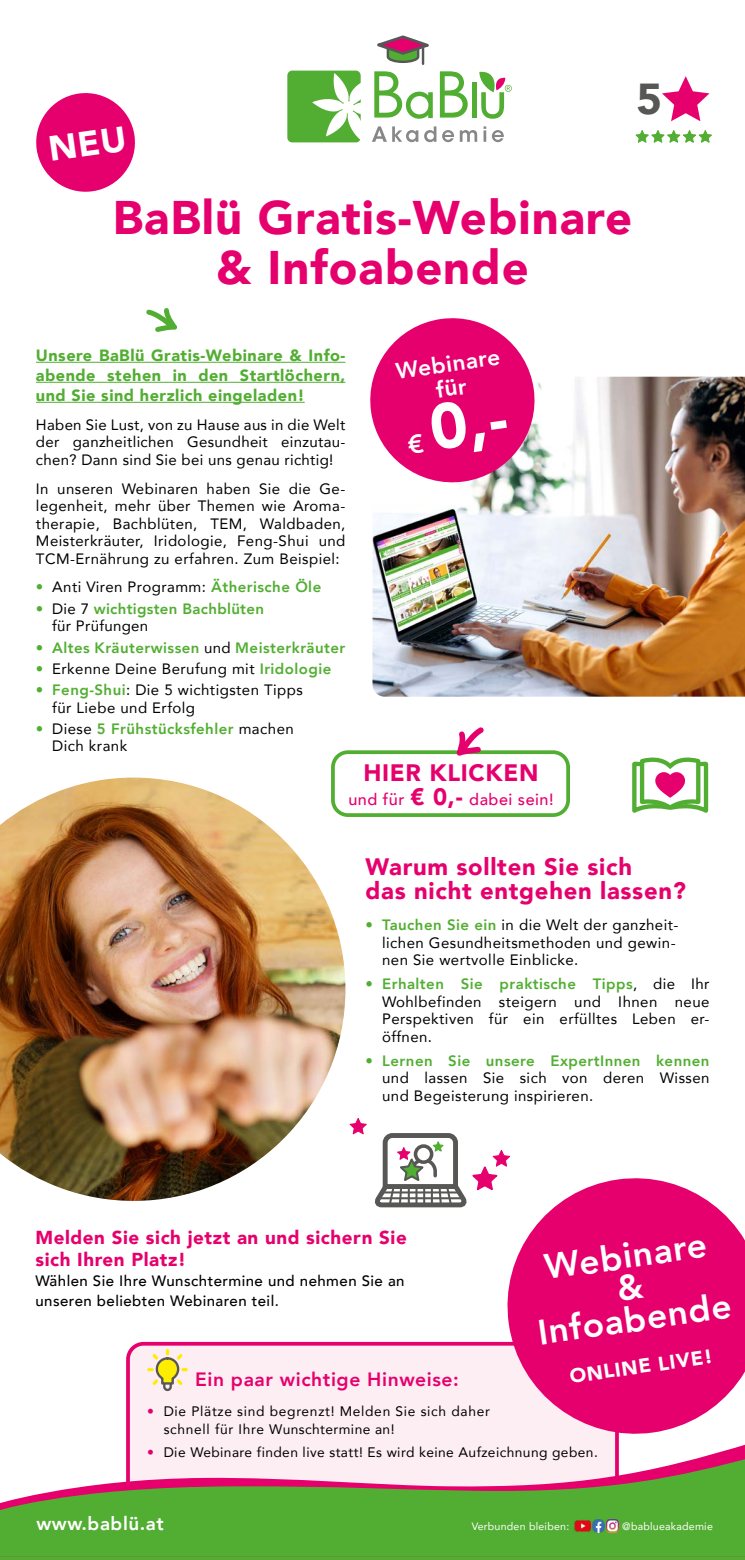
<style>
.page{position:relative;width:745px;height:1560px;background:#fff}
.page>*{position:absolute;margin:0;border:0;box-sizing:border-box;transform-origin:0 0}
.t1{font:900 47px/49.8px "Avenir";letter-spacing:.02em;color:#e6006d;text-align:center}
.t2{font:900 43.25px "Avenir";color:#575756}
.t3{font:800 35.38px/31.8px "Avenir";color:#fff;text-align:center}
.t4{font:900 23.75px/23.8px "Avenir";letter-spacing:.03em;color:#e6006d}
.t5{font:800 22.75px/24.4px "Avenir";color:#fff;text-align:center}
.t6{font:900 19.88px "Avenir";color:#fff}
.t7{font:800 19.25px "Avenir";letter-spacing:.03em;color:#e6006d}
.t8{font:900 18.75px/21.2px "Avenir";letter-spacing:.03em;color:#e6006d}
.t9{font:800 18.75px "Avenir";letter-spacing:.03em;color:#fff}
.t10{font:900 16.25px/20px "Avenir";letter-spacing:.03em;color:#52ae32;text-align:justify}
.t11{font:500 16.25px "Avenir";letter-spacing:.03em;color:#e6006d}
.t12{font:15px/17.5px "Avenir";letter-spacing:.03em;color:#000;text-align:justify}
.t13{font:800 15px/17.5px "Avenir";letter-spacing:.03em;color:#52ae32}
.t14{font:500 15px/20px "Avenir";letter-spacing:.03em;color:#000}
.t15{font:13.75px/17.5px "Avenir";letter-spacing:.05em;color:#000}
.t16{font:13.75px "Avenir";letter-spacing:.03em;color:#000}
.t17{font:10.62px "Avenir";letter-spacing:.02em;color:#fff}
.s1{color:#52ae32}
.s2{font-weight:800;color:#52ae32}
.s3{font-weight:400}
.s4{font-weight:400;color:#000}
.s5{font-weight:900;font-size:23.75px}
.s6{color:#e6006d}
</style>
<div class="page">
<img style="left:0;top:777px;width:345px;height:423px">
<img style="left:372px;top:376px;width:372px;height:320px">
<svg style="left:372px;top:126px;width:131px;height:16px"></svg>
<svg style="left:287px;top:71px;width:73px;height:71px"></svg>
<div style="left:471px;top:83px;width:5px;height:35px;background:#52ae32"></div>
<svg style="left:479px;top:71px;width:32px;height:48px"></svg>
<svg style="left:374px;top:35px;width:93px;height:84px"></svg>
<hr style="left:421px;top:48px;width:3px;height:16px;background:#575756">
<svg style="left:662px;top:76px;width:47px;height:45px"></svg>
<svg style="left:635px;top:130px;width:76px;height:13px"></svg>
<hr style="left:36px;top:362px;width:309px;height:1px;background:#52ae32">
<hr style="left:36px;top:382px;width:309px;height:1px;background:#52ae32">
<hr style="left:36px;top:402px;width:268px;height:1px;background:#52ae32">
<svg style="left:146px;top:308px;width:31px;height:24px"></svg>
<div style="left:128px;top:1343px;width:488px;height:171px;background:#fdeef3;border-radius:16px"></div>
<div style="left:126px;top:1341px;width:492px;height:175px;border:4px solid #e6006d;border-radius:16px"></div>
<svg style="left:149px;top:1350px;width:37px;height:41px"></svg>
<div style="left:0;top:1543px;width:744px;height:16px;background:linear-gradient(to right,#52ae32,#52ae32)"></div>
<svg style="left:126px;top:1441px;width:618px;height:15px"></svg>
<svg style="left:0;top:1456px;width:744px;height:100px;fill:#52ae32"></svg>
<img style="left:572px;top:1515px;width:18px;height:18px">
<svg style="left:592px;top:1519px;width:26px;height:12px"></svg>
<svg style="left:498px;top:1178px;width:246px;height:263px;fill:#e6006d"></svg>
<svg style="left:349px;top:1118px;width:161px;height:91px"></svg>
<svg style="left:632px;top:757px;width:77px;height:56px"></svg>
<div style="left:331px;top:750px;width:238px;height:66px;border:4px solid #52ae32;border-radius:15px"></div>
<svg style="left:453px;top:727px;width:35px;height:29px"></svg>
<svg style="left:36px;top:93px;width:99px;height:99px"></svg>
<svg style="left:370px;top:318px;width:169px;height:170px"></svg>
<h2 class="t2" style="left:636px;top:62px;width:27px">5</h2>
<h1 class="t1" style="left:113px;top:191px;width:520px">BaBlü Gratis-Webinare &amp; Infoabende</h1>
<p class="t10" style="left:36px;top:345px;width:311px">Unsere BaBlü Gratis-Webinare &amp; Info&shy;abende stehen in den Startlöchern, und Sie sind herzlich eingeladen!</p>
<p class="t12" style="left:36px;top:415px;width:311px">Haben Sie Lust, von zu Hause aus in die Welt der ganzheitlichen Gesundheit einzutau&shy;chen? Dann sind Sie bei uns genau richtig!</p>
<p class="t12" style="left:36px;top:479px;width:311px">In unseren Webinaren haben Sie die Ge&shy;legenheit, mehr über Themen wie Aroma&shy;therapie, Bachblüten, TEM, Waldbaden, Meisterkräuter, Iridologie, Feng-Shui und TCM-Ernährung zu erfahren. Zum Beispiel:</p>
<p class="t12" style="left:36px;top:578px;width:287px"><span class="s1">•</span> Anti Viren Programm: <span class="s2">Ätherische Öle</span></p>
<p class="t13" style="left:52px;top:599px;width:213px;text-indent:-16px"><span class="s3">•</span> <span class="s4">Die 7</span> wichtigsten Bachblüten <span class="s4">für Prüfungen</span></p>
<p class="t13" style="left:36px;top:638px;width:311px"><span class="s3">•</span> Altes Kräuterwissen <span class="s4">und</span> Meisterkräuter</p>
<p class="t12" style="left:36px;top:659px;width:297px"><span class="s1">•</span> Erkenne Deine Berufung mit <span class="s2">Iridologie</span></p>
<p class="t12" style="left:52px;top:680px;width:252px;text-indent:-16px"><span class="s1">•</span> <span class="s2">Feng-Shui</span>: Die 5 wichtigsten Tipps für Liebe und Erfolg</p>
<p class="t12" style="left:52px;top:719px;width:243px;text-indent:-16px"><span class="s1">•</span> Diese <span class="s2">5 Frühstücksfehler</span> machen<br>Dich krank</p>
<h3 class="t5" style="left:394px;top:359px;width:106px;rotate:-8deg">Webinare für</h3>
<h3 class="t4" style="left:363px;top:760px;width:176px">HIER KLICKEN</h3>
<p class="t11" style="left:348px;top:785px;width:207px">und für <span class="s5">€ 0,-</span> dabei sein!</p>
<h3 class="t4" style="left:365px;top:854px;width:321px">Warum sollten Sie sich<br>das nicht entgehen lassen?</h3>
<p class="t12" style="left:382px;top:915px;width:298px;text-align:left;text-indent:-17px"><span class="s1">•</span> <span class="s2">Tauchen Sie ein</span> in die Welt der ganzheit&shy;lichen Gesundheitsmethoden und gewin&shy;nen Sie wertvolle Einblicke.</p>
<p class="t12" style="left:382px;top:974px;width:329px;text-indent:-16px"><span class="s1">•</span> <span class="s2">Erhalten Sie praktische Tipps</span>, die Ihr Wohlbefinden steigern und Ihnen neue Perspektiven für ein erfülltes Leben er&shy;öffnen.</p>
<p class="t12" style="left:382px;top:1050px;width:329px;text-indent:-17px"><span class="s1">•</span> <span class="s2">Lernen Sie unsere ExpertInnen kennen </span>und lassen Sie sich von deren Wissen und Begeisterung inspirieren.</p>
<p class="t8" style="left:35px;top:1226px;width:372px">Melden Sie sich jetzt an und sichern Sie sich Ihren Platz!</p>
<p class="t14" style="left:35px;top:1269px;width:370px">Wählen Sie Ihre Wunschtermine und nehmen Sie an unseren beliebten Webinaren teil.</p>
<h3 class="t3" style="left:526px;top:1253px;width:196px;rotate:-8deg">Webinare &amp;<br>Infoabende</h3>
<h3 class="t6" style="left:567px;top:1358px;width:146px;rotate:-8deg">ONLINE LIVE!</h3>
<p class="t7" style="left:195px;top:1363px;width:265px">Ein paar wichtige Hinweise:</p>
<p class="t15" style="left:164px;top:1401px;width:327px;text-indent:-17px"><span class="s6">•</span> Die Plätze sind begrenzt! Melden Sie sich daher schnell für Ihre Wunschtermine an!</p>
<p class="t16" style="left:147px;top:1441px;width:452px"><span class="s6">•</span> Die Webinare finden live statt! Es wird keine Aufzeichnung geben.</p>
<p class="t9" style="left:36px;top:1508px;width:129px">www.bablü.at</p>
<p class="t17" style="left:471px;top:1517px;width:99px">Verbunden bleiben:</p>
<p class="t17" style="left:622px;top:1517px;width:92px">@bablueakademie</p>
</div>
